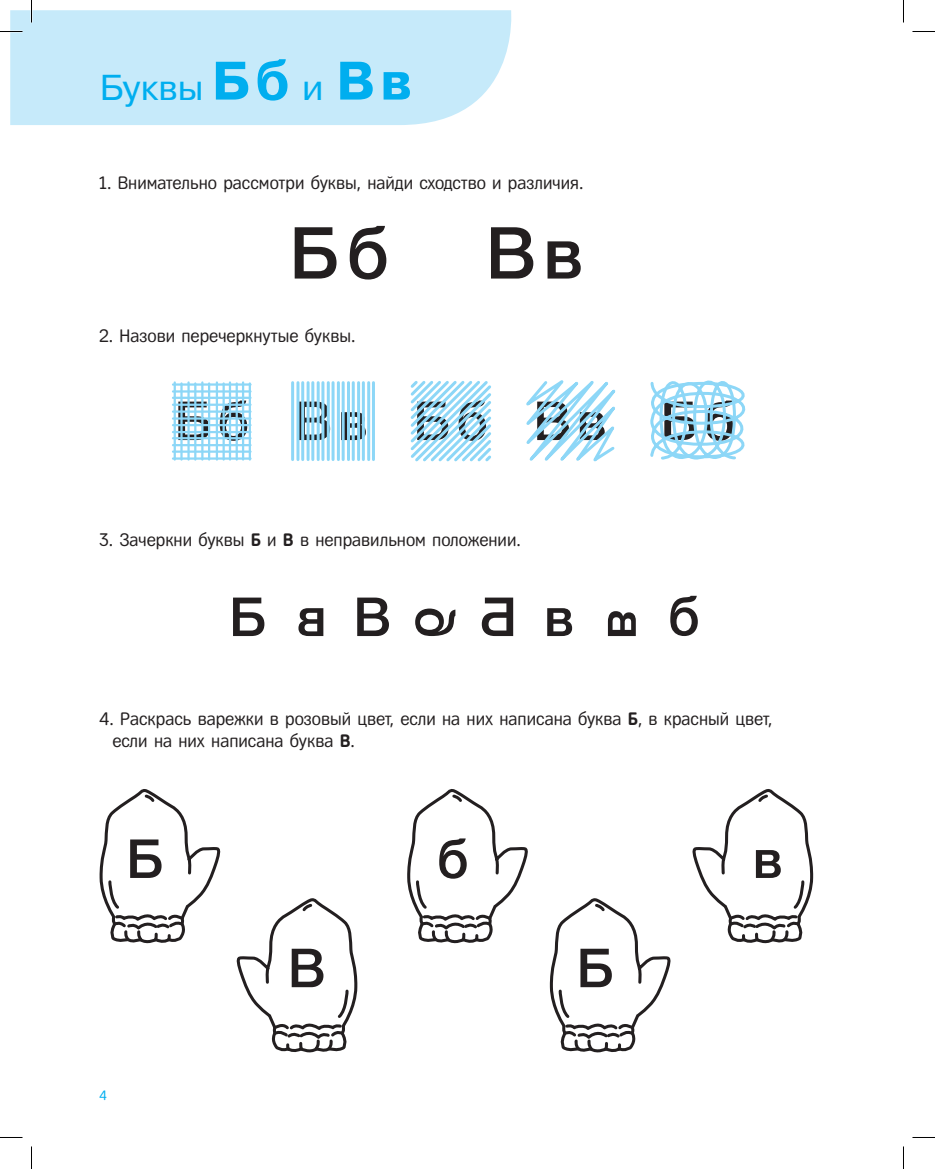
<style>
.page{position:relative;width:935px;height:1169px;background:#fff}
.page>*{position:absolute;margin:0;border:0;box-sizing:border-box;transform-origin:0 0}
.t1{font:500 72px "Helvetica Neue Cyr";color:#231f20}
.t2{font:500 54px "Helvetica Neue Cyr";letter-spacing:.09em;color:#231f20}
.t3{font:36px "Pragmatica C";color:#00aeef}
.t4{font:18px/22.2px "Fregat";color:#231f20}
.t5{font:13.5px "Fregat";color:#00aeef}
.s1{font-weight:700;font-size:54px}
.s2{font-weight:700}
</style>
<div class="page">
<div style="left:10px;top:10px;width:502px;height:115px;background:#c6eafa"></div>
<hr style="left:296px;top:382px;width:3px;height:77px;background:#8dd7f7">
<hr style="left:306px;top:382px;width:3px;height:77px;background:#8dd7f7">
<hr style="left:317px;top:382px;width:3px;height:77px;background:#8dd7f7">
<hr style="left:327px;top:382px;width:3px;height:77px;background:#8dd7f7">
<hr style="left:337px;top:382px;width:3px;height:77px;background:#8dd7f7">
<hr style="left:347px;top:382px;width:3px;height:77px;background:#8dd7f7">
<hr style="left:357px;top:382px;width:3px;height:77px;background:#8dd7f7">
<hr style="left:367px;top:382px;width:3px;height:77px;background:#8dd7f7">
<hr style="left:291px;top:382px;width:3px;height:77px;background:#8dd7f7">
<hr style="left:301px;top:382px;width:3px;height:77px;background:#8dd7f7">
<hr style="left:311px;top:382px;width:3px;height:77px;background:#8dd7f7">
<hr style="left:321px;top:382px;width:3px;height:77px;background:#8dd7f7">
<hr style="left:331px;top:382px;width:3px;height:77px;background:#8dd7f7">
<hr style="left:342px;top:382px;width:3px;height:77px;background:#8dd7f7">
<hr style="left:352px;top:382px;width:3px;height:77px;background:#8dd7f7">
<hr style="left:362px;top:382px;width:3px;height:77px;background:#8dd7f7">
<hr style="left:372px;top:382px;width:3px;height:77px;background:#8dd7f7">
<hr style="left:173px;top:397px;width:77px;height:2px;background:#8dd7f7">
<hr style="left:173px;top:383px;width:77px;height:3px;background:#8dd7f7">
<hr style="left:173px;top:410px;width:77px;height:3px;background:#8dd7f7">
<hr style="left:173px;top:424px;width:77px;height:2px;background:#8dd7f7">
<hr style="left:173px;top:437px;width:77px;height:2px;background:#8dd7f7">
<hr style="left:173px;top:450px;width:77px;height:3px;background:#8dd7f7">
<hr style="left:174px;top:382px;width:2px;height:77px;background:#8dd7f7">
<hr style="left:187px;top:382px;width:3px;height:77px;background:#8dd7f7">
<hr style="left:201px;top:382px;width:2px;height:77px;background:#8dd7f7">
<hr style="left:216px;top:382px;width:2px;height:77px;background:#8dd7f7">
<hr style="left:229px;top:382px;width:2px;height:77px;background:#8dd7f7">
<hr style="left:242px;top:382px;width:2px;height:77px;background:#8dd7f7">
<hr style="left:173px;top:403px;width:77px;height:3px;background:#8dd7f7">
<hr style="left:173px;top:390px;width:77px;height:2px;background:#8dd7f7">
<hr style="left:173px;top:417px;width:77px;height:2px;background:#8dd7f7">
<hr style="left:173px;top:431px;width:77px;height:2px;background:#8dd7f7">
<hr style="left:173px;top:444px;width:77px;height:2px;background:#8dd7f7">
<hr style="left:173px;top:457px;width:77px;height:2px;background:#8dd7f7">
<hr style="left:180px;top:383px;width:3px;height:76px;background:#8dd7f7">
<hr style="left:194px;top:383px;width:2px;height:76px;background:#8dd7f7">
<hr style="left:208px;top:383px;width:2px;height:76px;background:#8dd7f7">
<hr style="left:222px;top:383px;width:3px;height:76px;background:#8dd7f7">
<hr style="left:236px;top:383px;width:2px;height:76px;background:#8dd7f7">
<hr style="left:249px;top:383px;width:2px;height:76px;background:#8dd7f7">
<svg style="left:410px;top:380px;width:336px;height:82px"></svg>
<svg style="left:233px;top:597px;width:31px;height:39px"></svg>
<svg style="left:482px;top:597px;width:31px;height:39px"></svg>
<svg style="left:415px;top:608px;width:40px;height:28px"></svg>
<svg style="left:670px;top:596px;width:28px;height:40px"></svg>
<svg style="left:357px;top:597px;width:32px;height:39px"></svg>
<svg style="left:298px;top:608px;width:25px;height:28px"></svg>
<svg style="left:547px;top:608px;width:25px;height:28px"></svg>
<svg style="left:608px;top:611px;width:28px;height:25px"></svg>
<svg style="left:99px;top:789px;width:122px;height:155px"></svg>
<svg style="left:407px;top:789px;width:121px;height:155px"></svg>
<svg style="left:692px;top:789px;width:122px;height:155px"></svg>
<svg style="left:236px;top:898px;width:122px;height:155px"></svg>
<svg style="left:549px;top:898px;width:122px;height:155px"></svg>
<svg style="left:0;top:31px;width:22px;height:1px"></svg>
<svg style="left:912px;top:31px;width:23px;height:1px"></svg>
<svg style="left:0;top:1137px;width:22px;height:1px"></svg>
<svg style="left:912px;top:1137px;width:23px;height:1px"></svg>
<svg style="left:31px;top:0;width:1px;height:22px"></svg>
<svg style="left:31px;top:1146px;width:1px;height:23px"></svg>
<svg style="left:903px;top:0;width:1px;height:22px"></svg>
<svg style="left:903px;top:1146px;width:1px;height:23px"></svg>
<h3 class="t3" style="left:100px;top:67px;width:313px">Буквы <span class="s1">Бб</span> и <span class="s1">Вв</span></h3>
<p class="t4" style="left:100px;top:173px;width:485px">1. Внимательно рассмотри буквы, найди сходство и различия.</p>
<h1 class="t1" style="left:289px;top:214px;width:101px">Бб</h1>
<h1 class="t1" style="left:485px;top:214px;width:99px">Вв</h1>
<p class="t4" style="left:100px;top:326px;width:257px">2. Назови перечеркнутые буквы.</p>
<h2 class="t2" style="left:174px;top:391px;width:77px">Бб</h2>
<h2 class="t2" style="left:413px;top:391px;width:77px">Бб</h2>
<h2 class="t2" style="left:660px;top:391px;width:77px">Бб</h2>
<h2 class="t2" style="left:294px;top:391px;width:75px">Вв</h2>
<h2 class="t2" style="left:533px;top:391px;width:75px">Вв</h2>
<p class="t4" style="left:100px;top:529px;width:423px">3. Зачеркни буквы <span class="s2">Б</span> и <span class="s2">В</span> в неправильном положении.</p>
<p class="t4" style="left:112px;top:708px;width:661px;text-indent:-13px">4. Раскрась варежки в розовый цвет, если на них написана буква <span class="s2">Б</span>, в красный цвет, если на них написана буква <span class="s2">В</span>.</p>
<h2 class="t2" style="left:126px;top:829px;width:40px">Б</h2>
<h2 class="t2" style="left:437px;top:829px;width:34px">б</h2>
<h2 class="t2" style="left:752px;top:829px;width:32px">в</h2>
<p class="t5" style="left:100px;top:1090px;width:9px">4</p>
<h2 class="t2" style="left:288px;top:938px;width:40px">В</h2>
<h2 class="t2" style="left:576px;top:938px;width:40px">Б</h2>
</div>
